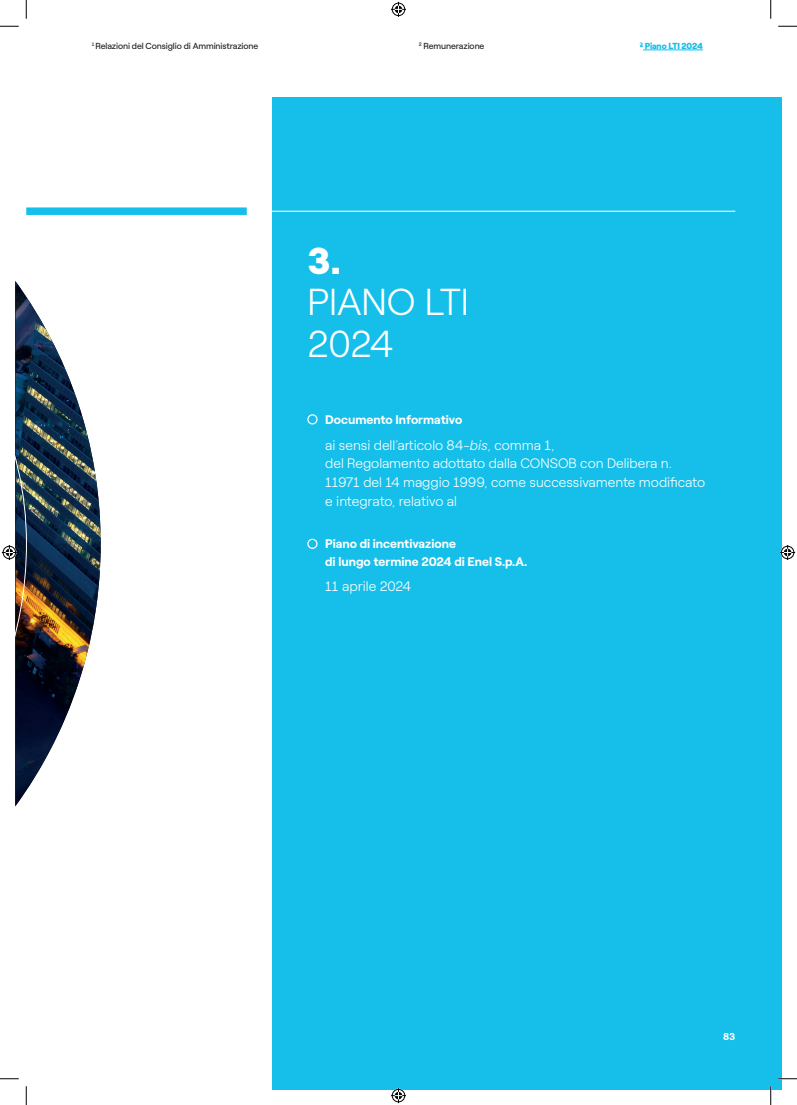
<style>
.page{position:relative;width:797px;height:1105px;background:#fff}
.page>*{position:absolute;margin:0;border:0;box-sizing:border-box;transform-origin:0 0}
.t1{font:300 37.5px/41.2px "Roobert ENEL";color:#fff}
.t2{font:900 37.5px "Roobert ENEL";color:#fff}
.t3{font:300 13.75px/18.8px "Roobert ENEL";color:#fff}
.t4{font:700 12.5px/17.5px "Roobert ENEL";color:#fff}
.t5{font:700 10px "Roobert ENEL";color:#fff}
.t6{font:8.75px "Roobert ENEL";letter-spacing:-.01em;color:#231f20}
.t7{font:900 8.75px "Roobert ENEL";letter-spacing:-.01em;color:#15bfe9}
.s1{font-style:italic}
</style>
<div class="page">
<img style="left:62px;top:361px;width:39px;height:365px">
<div style="left:272px;top:97px;width:509px;height:992px;background:#15bfe9"></div>
<hr style="left:26px;top:211px;width:709px;height:1px;background:#fff">
<div style="left:26px;top:207px;width:221px;height:8px;background:#15bfe9"></div>
<hr style="left:643px;top:50px;width:60px;height:1px;background:#15bfe9">
<svg style="left:0;top:25px;width:19px;height:2px"></svg>
<svg style="left:778px;top:25px;width:19px;height:2px"></svg>
<svg style="left:0;top:1078px;width:19px;height:1px"></svg>
<svg style="left:778px;top:1078px;width:19px;height:1px"></svg>
<svg style="left:25px;top:0;width:2px;height:19px"></svg>
<svg style="left:25px;top:1086px;width:2px;height:19px"></svg>
<svg style="left:770px;top:0;width:1px;height:19px"></svg>
<svg style="left:770px;top:1086px;width:1px;height:19px"></svg>
<svg style="left:391px;top:2px;width:15px;height:15px"></svg>
<svg style="left:391px;top:1088px;width:15px;height:15px"></svg>
<img style="left:2px;top:207px;width:60px;height:600px">
<svg style="left:780px;top:545px;width:15px;height:15px"></svg>
<p class="t6" style="left:92px;top:40px;width:168px"><sup>1</sup> Relazioni del Consiglio di Amministrazione</p>
<p class="t6" style="left:419px;top:39px;width:67px"><sup>2</sup> Remunerazione</p>
<p class="t7" style="left:640px;top:39px;width:64px"><sup>3</sup> Piano LTI 2024</p>
<h1 class="t2" style="left:307px;top:231px;width:35px">3.</h1>
<h1 class="t1" style="left:307px;top:279px;width:163px">PIANO LTI<br>2024</h1>
<p class="t4" style="left:307px;top:409px;width:156px">● Documento Informativo</p>
<p class="t3" style="left:325px;top:434px;width:381px">ai sensi dell’articolo 84-<span class="s1">bis</span>, comma 1,<br>del Regolamento adottato dalla CONSOB con Delibera n.<br>11971 del 14 maggio 1999, come successivamente modificato e integrato, relativo al</p>
<p class="t4" style="left:325px;top:534px;width:203px;text-indent:-18px">● Piano di incentivazione<br>di lungo termine 2024 di Enel S.p.A.</p>
<p class="t3" style="left:325px;top:576px;width:87px">11 aprile 2024</p>
<p class="t5" style="left:723px;top:1028px;width:14px">83</p>
</div>
